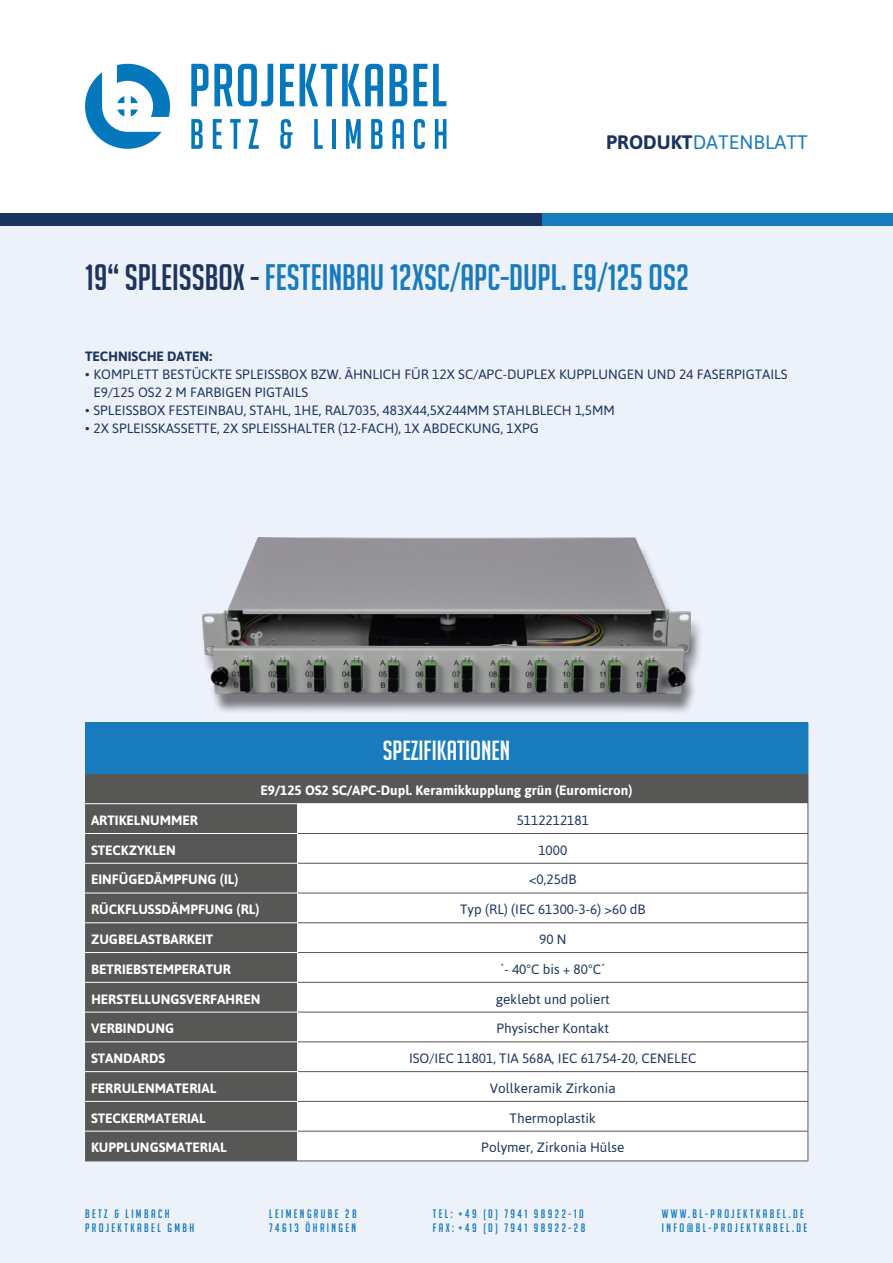
<style>
.page{position:relative;width:893px;height:1263px;background:#fff}
.page>*{position:absolute;margin:0;border:0;box-sizing:border-box;transform-origin:0 0}
.t1{font:36px "Big Noodle Titling";color:#187bbd}
.t2{font:27px "Big Noodle Titling";color:#fff}
.t3{font:19.5px "Asap";color:#187bbd}
.t4{font:13.5px/18px "Asap";color:#1c355e}
.t5{font:700 13.5px "Asap";color:#fff}
.t6{font:700 13.5px "Asap";color:#1c355e}
.t7{font:12px "Big Noodle Titling";letter-spacing:.2em;color:#187bbd}
.s1{font-weight:700;color:#1c355e}
.s2{color:#1c355e}
</style>
<div class="page">
<div style="left:0;top:225px;width:893px;height:1038px;background:#edf1fa"></div>
<div style="left:0;top:213px;width:694px;height:12px;background:#1c355e"></div>
<div style="left:542px;top:213px;width:351px;height:12px;background:#187bbd"></div>
<svg style="left:85px;top:64px;width:85px;height:85px"></svg>
<svg style="left:191px;top:64px;width:17px;height:42px"></svg>
<svg style="left:214px;top:64px;width:59px;height:42px"></svg>
<svg style="left:280px;top:64px;width:14px;height:42px"></svg>
<svg style="left:300px;top:64px;width:83px;height:42px"></svg>
<svg style="left:389px;top:64px;width:18px;height:42px"></svg>
<svg style="left:413px;top:64px;width:14px;height:42px"></svg>
<svg style="left:433px;top:64px;width:13px;height:42px"></svg>
<svg style="left:191px;top:119px;width:12px;height:30px"></svg>
<svg style="left:213px;top:119px;width:9px;height:30px"></svg>
<svg style="left:230px;top:119px;width:11px;height:30px"></svg>
<svg style="left:249px;top:119px;width:10px;height:30px"></svg>
<svg style="left:280px;top:119px;width:12px;height:30px"></svg>
<svg style="left:314px;top:119px;width:9px;height:30px"></svg>
<hr style="left:332px;top:119px;width:4px;height:30px;background:#0578bd">
<svg style="left:346px;top:119px;width:15px;height:30px"></svg>
<svg style="left:371px;top:119px;width:12px;height:30px"></svg>
<svg style="left:392px;top:119px;width:12px;height:30px"></svg>
<svg style="left:414px;top:119px;width:11px;height:30px"></svg>
<svg style="left:435px;top:119px;width:11px;height:30px"></svg>
<div style="left:85px;top:723px;width:723px;height:51px;background:#187bbd"></div>
<div style="left:85px;top:774px;width:723px;height:30px;background:#575756"></div>
<div style="left:85px;top:804px;width:212px;height:356px;background:#575756"></div>
<div style="left:298px;top:804px;width:509px;height:356px;background:#fff"></div>
<hr style="left:85px;top:803px;width:213px;height:1px;background:#fff">
<hr style="left:298px;top:803px;width:509px;height:1px;background:#fff">
<hr style="left:85px;top:833px;width:213px;height:1px;background:#fff">
<hr style="left:85px;top:863px;width:213px;height:1px;background:#fff">
<hr style="left:85px;top:893px;width:213px;height:1px;background:#fff">
<hr style="left:85px;top:922px;width:213px;height:1px;background:#fff">
<hr style="left:85px;top:952px;width:213px;height:1px;background:#fff">
<hr style="left:85px;top:982px;width:213px;height:1px;background:#fff">
<hr style="left:85px;top:1012px;width:213px;height:1px;background:#fff">
<svg style="left:297px;top:804px;width:1px;height:327px"></svg>
<hr style="left:298px;top:893px;width:510px;height:1px;background:#575756">
<hr style="left:298px;top:922px;width:510px;height:1px;background:#575756">
<hr style="left:298px;top:952px;width:510px;height:1px;background:#575756">
<hr style="left:298px;top:982px;width:510px;height:1px;background:#575756">
<hr style="left:298px;top:1012px;width:510px;height:1px;background:#575756">
<hr style="left:298px;top:1041px;width:510px;height:1px;background:#575756">
<svg style="left:807px;top:804px;width:1px;height:356px"></svg>
<hr style="left:298px;top:1071px;width:510px;height:1px;background:#575756">
<hr style="left:298px;top:1101px;width:510px;height:1px;background:#575756">
<hr style="left:298px;top:1131px;width:510px;height:1px;background:#575756">
<hr style="left:85px;top:1160px;width:213px;height:1px;background:#575756">
<hr style="left:298px;top:1160px;width:510px;height:1px;background:#575756">
<hr style="left:85px;top:1041px;width:213px;height:1px;background:#fff">
<hr style="left:85px;top:1071px;width:213px;height:1px;background:#fff">
<hr style="left:85px;top:1101px;width:213px;height:1px;background:#fff">
<hr style="left:85px;top:1131px;width:213px;height:1px;background:#fff">
<hr style="left:298px;top:833px;width:510px;height:1px;background:#575756">
<hr style="left:298px;top:863px;width:510px;height:1px;background:#575756">
<div style="left:200px;top:544px;width:503px;height:171px;background:#000;opacity:.5"></div>
<img style="left:203px;top:538px;width:487px;height:155px">
<p class="t3" style="left:606px;top:131px;width:203px"><span class="s1">PRODUKT</span>DATENBLATT</p>
<p class="t1" style="left:85px;top:257px;width:606px"><span class="s2">19“ SPLEISSBOX -</span> FESTEINBAU 12XSC/APC-DUPL. E9/125 OS2</p>
<p class="t6" style="left:85px;top:349px;width:128px">TECHNISCHE DATEN:</p>
<p class="t4" style="left:94px;top:365px;width:695px;text-indent:-9px">• KOMPLETT BESTÜCKTE SPLEISSBOX BZW. ÄHNLICH FÜR 12X SC/APC-DUPLEX KUPPLUNGEN UND 24 FASERPIGTAILS<br>E9/125 OS2 2 M FARBIGEN PIGTAILS</p>
<p class="t4" style="left:85px;top:401px;width:531px">• SPLEISSBOX FESTEINBAU, STAHL, 1HE, RAL7035, 483X44,5X244MM STAHLBLECH 1,5MM</p>
<p class="t4" style="left:85px;top:419px;width:455px">• 2X SPLEISSKASSETTE, 2X SPLEISSHALTER (12-FACH), 1X ABDECKUNG, 1XPG</p>
<p class="t2" style="left:383px;top:736px;width:129px">SPEZIFIKATIONEN</p>
<p class="t5" style="left:260px;top:782px;width:373px">E9/125 OS2 SC/APC-Dupl. Keramikkupplung grün (Euromicron)</p>
<p class="t5" style="left:91px;top:812px;width:109px">ARTIKELNUMMER</p>
<p class="t4" style="left:517px;top:811px;width:74px">5112212181</p>
<p class="t5" style="left:91px;top:842px;width:86px">STECKZYKLEN</p>
<p class="t4" style="left:538px;top:841px;width:30px">1000</p>
<p class="t5" style="left:91px;top:872px;width:149px">EINFÜGEDÄMPFUNG (IL)</p>
<p class="t4" style="left:529px;top:870px;width:49px">&lt;0,25dB</p>
<p class="t5" style="left:91px;top:901px;width:170px">RÜCKFLUSSDÄMPFUNG (RL)</p>
<p class="t4" style="left:460px;top:900px;width:187px">Typ (RL) (IEC 61300-3-6) &gt;60 dB</p>
<p class="t5" style="left:91px;top:931px;width:124px">ZUGBELASTBARKEIT</p>
<p class="t4" style="left:539px;top:930px;width:29px">90 N</p>
<p class="t5" style="left:91px;top:961px;width:141px">BETRIEBSTEMPERATUR</p>
<p class="t4" style="left:500px;top:960px;width:107px">`- 40°C bis + 80°C´</p>
<p class="t5" style="left:91px;top:991px;width:171px">HERSTELLUNGSVERFAHREN</p>
<p class="t4" style="left:496px;top:990px;width:116px">geklebt und poliert</p>
<p class="t5" style="left:91px;top:1021px;width:85px">VERBINDUNG</p>
<p class="t4" style="left:496px;top:1019px;width:114px">Physischer Kontakt</p>
<p class="t5" style="left:91px;top:1050px;width:76px">STANDARDS</p>
<p class="t4" style="left:409px;top:1049px;width:289px">ISO/IEC 11801, TIA 568A, IEC 61754-20, CENELEC</p>
<p class="t5" style="left:91px;top:1080px;width:127px">FERRULENMATERIAL</p>
<p class="t4" style="left:490px;top:1079px;width:127px">Vollkeramik Zirkonia</p>
<p class="t5" style="left:91px;top:1110px;width:116px">STECKERMATERIAL</p>
<p class="t4" style="left:510px;top:1109px;width:88px">Thermoplastik</p>
<p class="t5" style="left:91px;top:1140px;width:137px">KUPPLUNGSMATERIAL</p>
<p class="t4" style="left:481px;top:1138px;width:144px">Polymer, Zirkonia Hülse</p>
<p class="t7" style="left:85px;top:1207px;width:86px">BETZ &amp; LIMBACH</p>
<p class="t7" style="left:85px;top:1222px;width:111px">PROJEKTKABEL GMBH</p>
<p class="t7" style="left:269px;top:1207px;width:89px">LEIMENGRUBE 28</p>
<p class="t7" style="left:269px;top:1222px;width:88px">74613 ÖHRINGEN</p>
<p class="t7" style="left:433px;top:1207px;width:153px">TEL: +49 (0) 7941 98922-10</p>
<p class="t7" style="left:433px;top:1222px;width:154px">FAX: +49 (0) 7941 98922-28</p>
<p class="t7" style="left:662px;top:1207px;width:144px">WWW.BL-PROJEKTKABEL.DE</p>
<p class="t7" style="left:662px;top:1222px;width:147px">INFO@BL-PROJEKTKABEL.DE</p>
</div>
